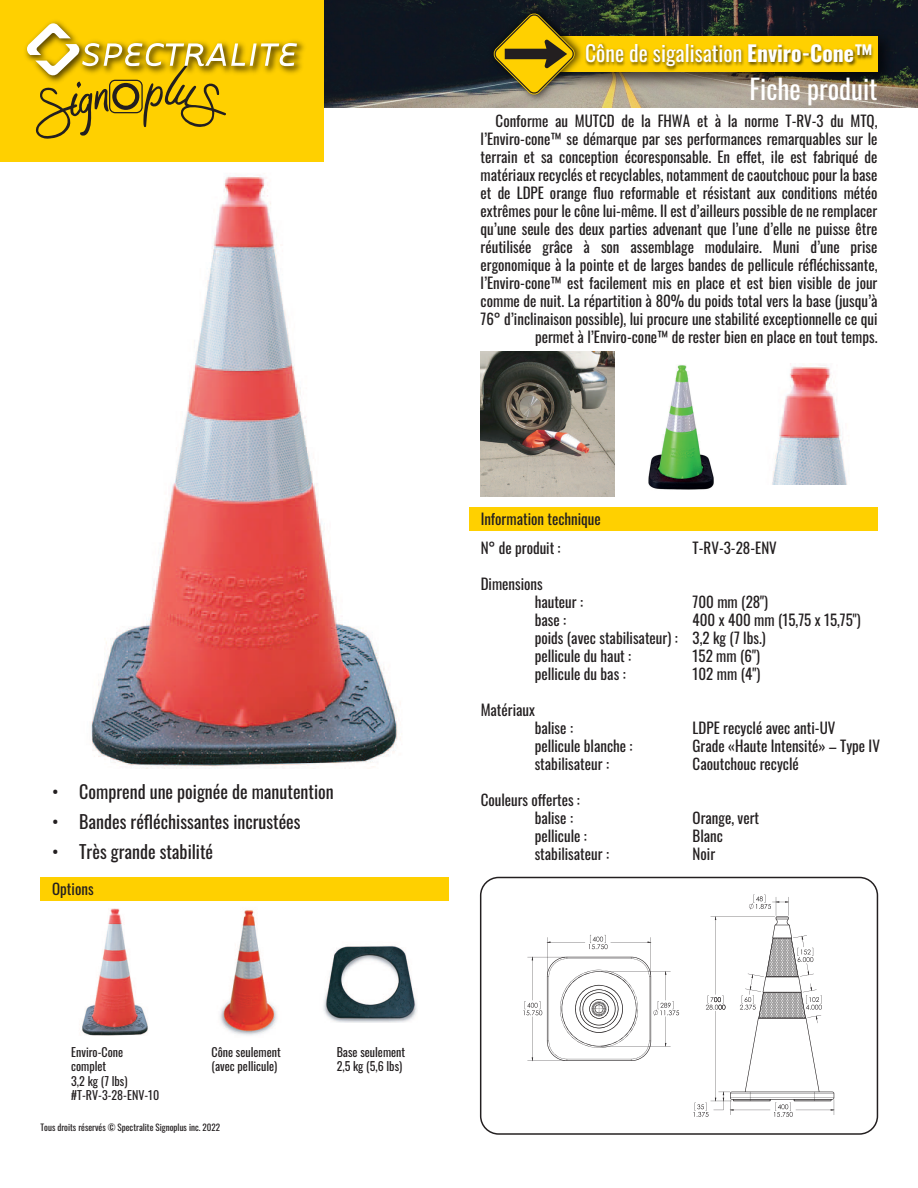
<style>
.page{position:relative;width:918px;height:1188px;background:#fff}
.page>*{position:absolute;margin:0;border:0;box-sizing:border-box;transform-origin:0 0}
.t1{font:27px "Oswald";color:#fff}
.t2{font:21.75px "Oswald";color:#fff}
.t3{font:18px "Oswald";color:#231f20}
.t4{font:15px/18px "Oswald";color:#231f20}
.t5{font:12px/14.4px "Oswald";color:#231f20}
.t6{font:9px "Oswald";color:#231f20}
.s1{font-weight:700}
</style>
<div class="page">
<img style="left:91px;top:176px;width:310px;height:593px">
<img style="left:324px;top:0;width:594px;height:108px">
<div style="left:40px;top:878px;width:409px;height:23px;background:#ffd000"></div>
<div style="left:480px;top:877px;width:398px;height:258px;border:1px solid #231f20;border-radius:18px"></div>
<div style="left:0;top:0;width:324px;height:162px;background:#ffd000"></div>
<img style="left:25px;top:21px;width:279px;height:51px">
<svg style="left:27px;top:23px;width:270px;height:116px"></svg>
<img style="left:586px;top:24px;width:314px;height:71px">
<div style="left:550px;top:36px;width:327px;height:36px;background:#ffd000"></div>
<img style="left:486px;top:4px;width:100px;height:99px">
<svg style="left:493px;top:13px;width:82px;height:82px;background:#89761e"></svg>
<img style="left:582px;top:40px;width:297px;height:35px">
<div style="left:469px;top:507px;width:408px;height:24px;background:#ffd000"></div>
<img style="left:772px;top:363px;width:75px;height:121px">
<img style="left:481px;top:351px;width:134px;height:145px">
<svg style="left:532px;top:901px;width:257px;height:161px"></svg>
<svg style="left:523px;top:957px;width:156px;height:104px"></svg>
<svg style="left:693px;top:916px;width:141px;height:201px"></svg>
<img style="left:648px;top:365px;width:66px;height:125px">
<img style="left:220px;top:910px;width:57px;height:126px">
<img style="left:82px;top:908px;width:66px;height:127px">
<img style="left:323px;top:945px;width:94px;height:78px">
<p class="t3" style="left:52px;top:776px;width:283px">• Comprend une poignée de manutention</p>
<p class="t3" style="left:52px;top:806px;width:250px">• Bandes réfléchissantes incrustées</p>
<p class="t3" style="left:52px;top:836px;width:162px">• Très grande stabilité</p>
<p class="t4" style="left:52px;top:879px;width:43px">Options</p>
<p class="t5" style="left:71px;top:1044px;width:90px">Enviro-Cone complet<br>3,2 kg (7 lbs) #T-RV-3-28-ENV-10</p>
<p class="t5" style="left:212px;top:1044px;width:71px">Cône seulement (avec pellicule)</p>
<p class="t5" style="left:337px;top:1044px;width:70px">Base seulement<br>2,5 kg (5,6 lbs)</p>
<p class="t6" style="left:40px;top:1120px;width:181px">Tous droits réservés © Spectralite Signoplus inc. 2022</p>
<h2 class="t2" style="left:585px;top:34px;width:289px">Cône de sigalisation <span class="s1">Enviro-Cone™</span></h2>
<h1 class="t1" style="left:750px;top:65px;width:129px">Fiche produit</h1>
<p class="t4" style="left:481px;top:110px;width:398px;text-align:right">Conforme au MUTCD de la FHWA et à la norme T-RV-3 du MTQ, l’Enviro-cone™ se démarque par ses performances remarquables sur le terrain et sa conception écoresponsable. En effet, ile est fabriqué de matériaux recyclés et recyclables, notamment de caoutchouc pour la base et de LDPE orange fluo reformable et résistant aux conditions météo extrêmes pour le cône lui-même. Il est d’ailleurs possible de ne remplacer qu’une seule des deux parties advenant que l’une d’elle ne puisse être réutilisée grâce à son assemblage modulaire. Muni d’une prise ergonomique à la pointe et de larges bandes de pellicule réfléchissante, l’Enviro-cone™ est facilement mis en place et est bien visible de jour comme de nuit. La répartition à 80% du poids total vers la base (jusqu’à 76° d’inclinaison possible), lui procure une stabilité exceptionnelle ce qui permet à l’Enviro-cone™ de rester bien en place en tout temps.</p>
<p class="t4" style="left:481px;top:503px;width:122px;line-height:29.1px">Information technique<br>N° de produit :</p>
<p class="t4" style="left:535px;top:574px;width:144px;text-indent:-54px">Dimensions<br>hauteur :<br>base :<br>poids (avec stabilisateur) : pellicule du haut : pellicule du bas :</p>
<p class="t4" style="left:535px;top:700px;width:99px;text-indent:-54px">Matériaux<br>balise :<br>pellicule blanche : stabilisateur :</p>
<p class="t4" style="left:535px;top:790px;width:76px;text-indent:-54px">Couleurs offertes : balise : pellicule : stabilisateur :</p>
<p class="t4" style="left:693px;top:538px;width:86px">T-RV-3-28-ENV</p>
<p class="t4" style="left:693px;top:592px;width:170px">700 mm (28")<br>400 x 400 mm (15,75 x 15,75")<br>3,2 kg (7 lbs.)<br>152 mm (6")<br>102 mm (4")</p>
<p class="t4" style="left:693px;top:718px;width:189px">LDPE recyclé avec anti-UV<br>Grade «Haute Intensité» – Type IV<br>Caoutchouc recyclé</p>
<p class="t4" style="left:693px;top:808px;width:68px">Orange, vert<br>Blanc<br>Noir</p>
</div>
